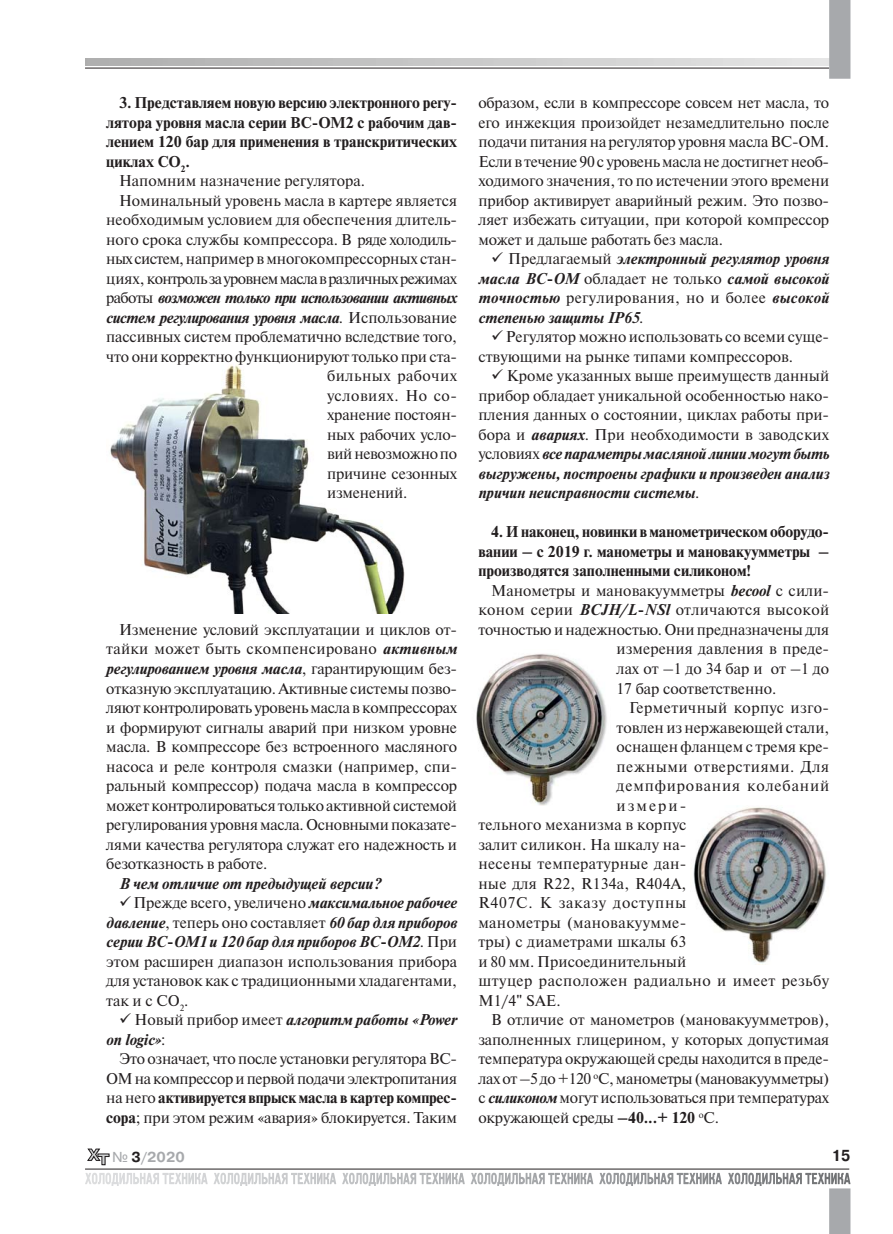
<style>
.page{position:relative;width:893px;height:1234px;background:#fff}
.page>*{position:absolute;margin:0;border:0;box-sizing:border-box;transform-origin:0 0}
.t1{font:700 15.9px "Pragmatica C";color:#231f20;scale:.9 1}
.t2{font:15.6px/19.5px "Newton C";color:#231f20;text-align:justify}
.t3{font:700 15.6px/19.5px "Newton C";color:#231f20;text-align:justify}
.t4{font:italic 700 15.6px/19.5px "Newton C";color:#231f20}
.t5{font:15.6px "Newton C";letter-spacing:.02em;color:#231f20}
.t6{font:15.6px "Newton C";letter-spacing:.03em;color:#231f20}
.t7{font:15.6px "Newton C";letter-spacing:.025em;color:#231f20}
.t8{font:15.6px "Newton C";letter-spacing:-.04em;color:#231f20}
.t9{font:italic 700 15.6px "Newton C";letter-spacing:-.04em;color:#231f20}
.t10{font:italic 700 15.6px "Newton C";letter-spacing:-.03em;color:#231f20}
.t11{font:15.6px "Newton C";letter-spacing:-.02em;color:#231f20}
.t12{font:15.6px "Newton C";letter-spacing:.035em;color:#231f20}
.t13{font:15.6px "Newton C";letter-spacing:.055em;color:#231f20}
.t14{font:15.6px "Newton C";letter-spacing:.05em;color:#231f20}
.t15{font:15.6px "Newton C";letter-spacing:-.025em;color:#231f20}
.t16{font:700 14.4px "Pragmatica C";color:#a7a9ac}
.s1{font-weight:400;font-style:normal}
.s2{font-weight:700;font-style:italic}
.s3{font-weight:700}
.s4{font-weight:400}
.s5{color:#231f20}
</style>
<div class="page">
<hr style="left:85px;top:1168px;width:764px;height:1px;background:#231f20">
<hr style="left:85px;top:68px;width:744px;height:1px;background:#231f20">
<div style="left:829px;top:0;width:21px;height:79px;background:#a7a9ac"></div>
<svg style="left:796px;top:1172px;width:54px;height:61px"></svg>
<svg style="left:88px;top:1148px;width:21px;height:16px"></svg>
<img style="left:110px;top:364px;width:295px;height:249px">
<img style="left:476px;top:653px;width:131px;height:152px">
<img style="left:693px;top:807px;width:134px;height:156px">
<p class="t3" style="left:119px;top:94px;width:340px">3. Представляем новую версию электронного регу-</p>
<p class="t3" style="left:106px;top:114px;width:352px">лятора уровня масла серии ВС-ОМ2 с рабочим дав-</p>
<p class="t3" style="left:106px;top:133px;width:352px">лением 120 бар для применения в транскритических</p>
<p class="t3" style="left:106px;top:153px;width:85px">циклах СО<sub>2</sub>.</p>
<p class="t2" style="left:119px;top:173px;width:247px">Напомним назначение регулятора.</p>
<p class="t2" style="left:119px;top:192px;width:340px">Номинальный уровень масла в картере является</p>
<p class="t2" style="left:106px;top:212px;width:352px">необходимым условием для обеспечения длитель-</p>
<p class="t2" style="left:106px;top:231px;width:352px">ного срока службы компрессора. В ряде холодиль-</p>
<p class="t2" style="left:106px;top:251px;width:352px">ных систем, например в многокомпрессорных стан-</p>
<p class="t8" style="left:106px;top:272px;width:352px">циях, контроль за уровнем масла в различных режимах</p>
<p class="t9" style="left:106px;top:292px;width:352px"><span class="s1">работы</span> возможен только при использовании активных</p>
<p class="t10" style="left:106px;top:311px;width:352px">систем регулирования уровня масла<span class="s1">. Использование</span></p>
<p class="t2" style="left:106px;top:329px;width:352px">пассивных систем проблематично вследствие того,</p>
<p class="t2" style="left:106px;top:348px;width:352px">что они корректно функционируют только при ста-</p>
<p class="t6" style="left:327px;top:370px;width:131px">бильных рабочих</p>
<p class="t12" style="left:327px;top:389px;width:131px">условиях. Но со-</p>
<p class="t2" style="left:327px;top:407px;width:131px">хранение постоян-</p>
<p class="t2" style="left:327px;top:426px;width:131px">ных рабочих усло-</p>
<p class="t15" style="left:327px;top:448px;width:131px">вий невозможно по</p>
<p class="t2" style="left:327px;top:465px;width:131px">причине сезонных</p>
<p class="t2" style="left:327px;top:485px;width:82px">изменений.</p>
<p class="t2" style="left:106px;top:621px;width:352px;text-indent:13px">Изменение условий эксплуатации и циклов от&shy;тайки может быть скомпенсировано <span class="s2">активным регулированием уровня масла</span>, гарантирующим без&shy;отказную эксплуатацию. Активные системы позво&shy;ляют контролировать уровень масла в компрессорах и формируют сигналы аварий при низком уровне масла. В компрессоре без встроенного масляного насоса и реле контроля смазки (например, спи&shy;ральный компрессор) подача масла в компрессор может контролироваться только активной системой регулирования уровня масла. Основными показате&shy;лями качества регулятора служат его надежность и безотказность в работе.</p>
<p class="t4" style="left:119px;top:874px;width:263px">В чем отличие от предыдущей версии?</p>
<p class="t2" style="left:106px;top:894px;width:352px;text-indent:13px">✓ Прежде всего, увеличено <span class="s2">максимальное рабочее давление</span>, теперь оно составляет <span class="s2">60 бар для приборов серии BC-OM1 и 120 бар для приборов BC-OM2</span>. При этом расширен диапазон использования прибора для установок как с традиционными хладагентами, так и с СO<sub>2</sub>.</p>
<p class="t4" style="left:106px;top:1011px;width:352px;text-indent:13px">✓ <span class="s1">Новый прибор имеет</span> алгоритм работы «Power on logic»<span class="s1">:</span></p>
<p class="t2" style="left:106px;top:1050px;width:352px;text-indent:13px">Это означает, что после установки регулятора BC-OM на компрессор и первой подачи электропитания на него <span class="s3">активируется впрыск масла в картер компрес&shy;сора</span>; при этом режим «авария» блокируется. Таким</p>
<p class="t2" style="left:478px;top:95px;width:352px">образом, если в компрессоре совсем нет масла, то его инжекция произойдет незамедлительно после подачи питания на регулятор уровня масла BC-OM.<br>Если в течение 90 с уровень масла не достигнет необ&shy;ходимого значения, то по истечении этого времени прибор активирует аварийный режим. Это позво&shy;ляет избежать ситуации, при которой компрессор может и дальше работать без масла.</p>
<p class="t4" style="left:478px;top:250px;width:352px;text-align:justify;text-indent:13px">✓ <span class="s1">Предлагаемый</span> электронный регулятор уровня масла ВС-ОМ <span class="s1">обладает не только</span> самой высокой точностью <span class="s1">регулирования, но и более</span> высокой степенью защиты IP65<span class="s1">.</span></p>
<p class="t2" style="left:478px;top:329px;width:352px;text-indent:13px">✓ Регулятор можно использовать со всеми суще&shy;ствующими на рынке типами компрессоров.</p>
<p class="t2" style="left:478px;top:368px;width:352px;text-indent:13px">✓ Кроме указанных выше преимуществ данный прибор обладает уникальной особенностью нако&shy;пления данных о состоянии, циклах работы при&shy;бора и <span class="s2">авариях</span>. При необходимости в заводских условиях <span class="s2">все параметры масляной линии могут быть выгружены, построены графики и произведен анализ причин неисправности системы</span>.</p>
<p class="t3" style="left:478px;top:523px;width:352px;text-indent:13px">4. И наконец, новинки в манометрическом оборудо&shy;вании – с 2019 г. манометры и мановакуумметры – производятся заполненными силиконом!</p>
<p class="t2" style="left:491px;top:582px;width:340px">Манометры и мановакуумметры <span class="s2">becool</span> с сили-</p>
<p class="t5" style="left:478px;top:604px;width:352px">коном серии <span class="s2">BCJH/L-NSl</span> отличаются высокой</p>
<p class="t2" style="left:478px;top:621px;width:352px">точностью и надежностью. Они предназначены для</p>
<p class="t2" style="left:617px;top:641px;width:214px">измерения давления в преде-</p>
<p class="t2" style="left:617px;top:660px;width:214px">лах от –1 до 34 бар и от –1 до</p>
<p class="t2" style="left:617px;top:680px;width:161px">17 бар соответственно.</p>
<p class="t7" style="left:629px;top:701px;width:201px">Герметичный корпус изго-</p>
<p class="t2" style="left:617px;top:719px;width:214px">товлен из нержавеющей стали,</p>
<p class="t2" style="left:617px;top:738px;width:214px">оснащен фланцем с тремя кре-</p>
<p class="t12" style="left:617px;top:760px;width:214px">пежными отверстиями. Для</p>
<p class="t13" style="left:617px;top:779px;width:214px">демпфирования колебаний</p>
<p class="t2" style="left:617px;top:797px;width:71px">измери-</p>
<p class="t2" style="left:478px;top:816px;width:210px">тельного механизма в корпус</p>
<p class="t2" style="left:478px;top:836px;width:210px">залит силикон. На шкалу на-</p>
<p class="t5" style="left:478px;top:857px;width:210px">несены температурные дан-</p>
<p class="t2" style="left:478px;top:875px;width:210px">ные для R22, R134a, R404A,</p>
<p class="t14" style="left:478px;top:896px;width:210px">R407C. К заказу доступны</p>
<p class="t7" style="left:478px;top:916px;width:210px">манометры (мановакуумме-</p>
<p class="t2" style="left:478px;top:933px;width:210px">тры) с диаметрами шкалы 63</p>
<p class="t2" style="left:478px;top:953px;width:209px">и 80 мм. Присоединительный</p>
<p class="t6" style="left:478px;top:974px;width:352px">штуцер расположен радиально и имеет резьбу</p>
<p class="t2" style="left:478px;top:992px;width:84px">М1/4" SAE.</p>
<p class="t2" style="left:491px;top:1011px;width:340px">В отличие от манометров (мановакуумметров),</p>
<p class="t2" style="left:478px;top:1031px;width:352px">заполненных глицерином, у которых допустимая</p>
<p class="t2" style="left:478px;top:1050px;width:352px">температура окружающей среды находится в преде-</p>
<p class="t11" style="left:478px;top:1072px;width:352px">лах от –5 до +120 <sup>о</sup>С, манометры (мановакуумметры)</p>
<p class="t2" style="left:478px;top:1089px;width:352px">с <span class="s2">силиконом</span> могут использоваться при температурах</p>
<p class="t2" style="left:478px;top:1109px;width:242px">окружающей среды <span class="s3">–40...+ 120</span> <sup>о</sup>C.</p>
<p class="t16" style="left:112px;top:1151px;width:74px"><span class="s4">№</span> <span class="s5">3</span>/2020</p>
<p class="t1" style="left:832px;top:1149px;width:22px">15</p>
</div>
